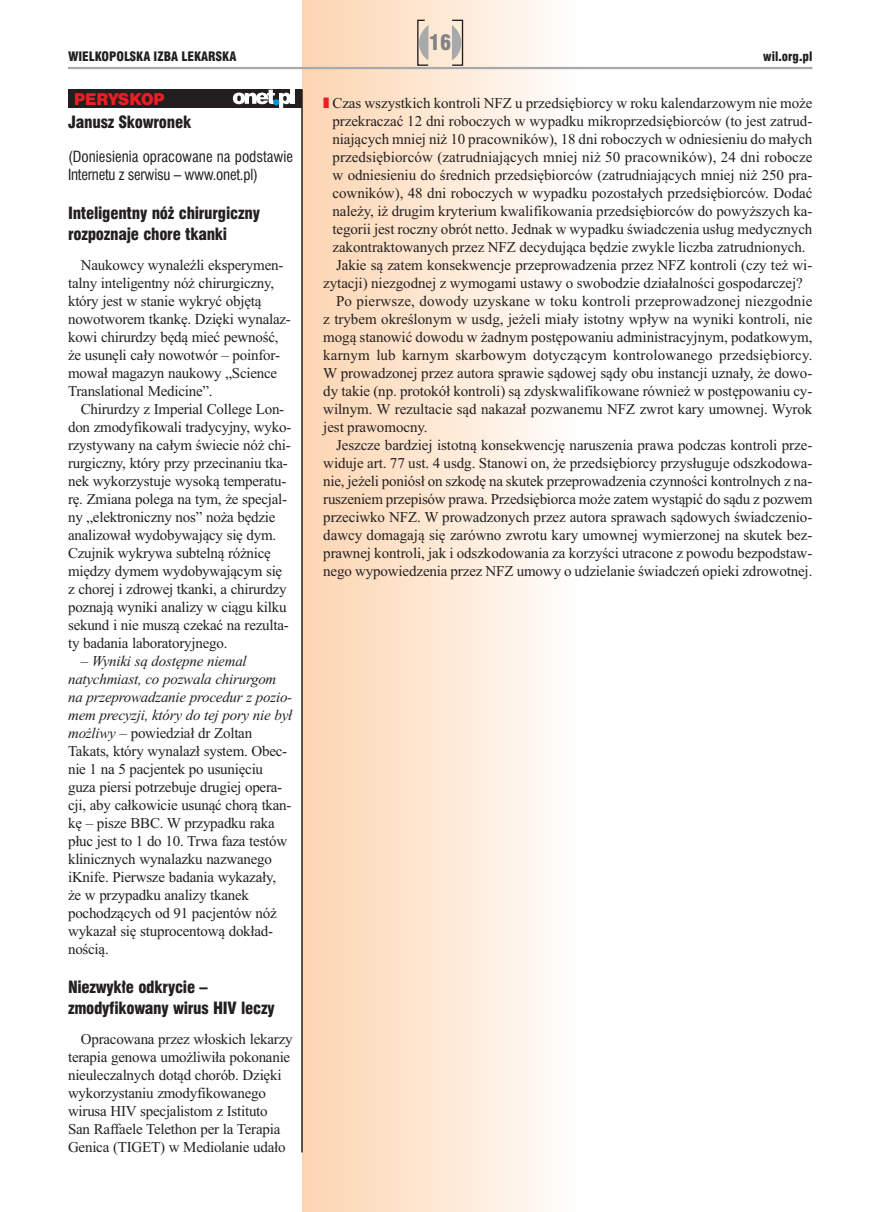
<style>
.page{position:relative;width:872px;height:1212px;background:#fff}
.page>*{position:absolute;margin:0;border:0;box-sizing:border-box;transform-origin:0 0}
.t1{font:21px "Swis 721 Blk Cn EU";color:#808285}
.t2{font:16.5px/21px "Swis 721 Blk Cn EU";letter-spacing:-.015em;color:#231f20}
.t3{font:15px/18px "Times New Roman";letter-spacing:-.005em;color:#231f20}
.t4{font:15px/18px "Swis 721 Cn EU";color:#231f20}
.t5{font:15px "Swis 721 Blk 2 EU";letter-spacing:-.005em;color:#ee1d23}
.t6{font:12.75px "Swis 721 Blk Cn EU";color:#231f20}
.s1{font-style:italic}
</style>
<div class="page">
<div style="left:302px;top:0;width:276px;height:1212px;background:linear-gradient(to right,#fdd4b0,#fefefc)"></div>
<div style="left:451px;top:20px;width:12px;height:46px;border:1px solid #231f20"></div>
<svg style="left:452px;top:25px;width:9px;height:35px"></svg>
<svg style="left:416px;top:19px;width:13px;height:48px"></svg>
<hr style="left:68px;top:67px;width:744px;height:2px;background:#a8a9ad">
<div style="left:68px;top:89px;width:234px;height:19px;background:#231f20"></div>
<hr style="left:301px;top:89px;width:2px;height:1063px;background:#231f20">
<hr style="left:291px;top:89px;width:4px;height:15px;background:#fff">
<svg style="left:233px;top:90px;width:58px;height:18px"></svg>
<svg style="left:324px;top:98px;width:5px;height:10px"></svg>
<h1 class="t1" style="left:429px;top:30px;width:24px">16</h1>
<p class="t6" style="left:68px;top:48px;width:170px">WIELKOPOLSKA IZBA LEKARSKA</p>
<p class="t6" style="left:763px;top:48px;width:51px">wil.org.pl</p>
<p class="t5" style="left:74px;top:89px;width:92px">PERYSKOP</p>
<p class="t3" style="left:332px;top:94px;width:481px">Czas wszystkich kontroli NFZ u przedsiębiorcy w roku kalendarzowym nie może</p>
<p class="t3" style="left:332px;top:112px;width:481px">przekraczać 12 dni roboczych w wypadku mikroprzedsiębiorców (to jest zatrud-</p>
<p class="t3" style="left:332px;top:130px;width:481px">niających mniej niż 10 pracowników), 18 dni roboczych w odniesieniu do małych</p>
<p class="t3" style="left:332px;top:148px;width:481px">przedsiębiorców (zatrudniających mniej niż 50 pracowników), 24 dni robocze</p>
<p class="t3" style="left:332px;top:166px;width:481px">w odniesieniu do średnich przedsiębiorców (zatrudniających mniej niż 250 pra-</p>
<p class="t3" style="left:332px;top:184px;width:481px">cowników), 48 dni roboczych w wypadku pozostałych przedsiębiorców. Dodać</p>
<p class="t3" style="left:332px;top:202px;width:481px">należy, iż drugim kryterium kwalifikowania przedsiębiorców do powyższych ka-</p>
<p class="t3" style="left:332px;top:220px;width:481px">tegorii jest roczny obrót netto. Jednak w wypadku świadczenia usług medycznych</p>
<p class="t3" style="left:332px;top:238px;width:474px">zakontraktowanych przez NFZ decydująca będzie zwykle liczba zatrudnionych.</p>
<p class="t3" style="left:336px;top:256px;width:478px">Jakie są zatem konsekwencje przeprowadzenia przez NFZ kontroli (czy też wi-</p>
<p class="t3" style="left:323px;top:274px;width:481px">zytacji) niezgodnej z wymogami ustawy o swobodzie działalności gospodarczej?</p>
<p class="t3" style="left:336px;top:292px;width:478px">Po pierwsze, dowody uzyskane w toku kontroli przeprowadzonej niezgodnie</p>
<p class="t3" style="left:323px;top:310px;width:490px">z trybem określonym w usdg, jeżeli miały istotny wpływ na wyniki kontroli, nie</p>
<p class="t3" style="left:323px;top:328px;width:490px">mogą stanowić dowodu w żadnym postępowaniu administracyjnym, podatkowym,</p>
<p class="t3" style="left:323px;top:346px;width:490px">karnym lub karnym skarbowym dotyczącym kontrolowanego przedsiębiorcy.</p>
<p class="t3" style="left:323px;top:364px;width:490px">W prowadzonej przez autora sprawie sądowej sądy obu instancji uznały, że dowo-</p>
<p class="t3" style="left:323px;top:382px;width:490px">dy takie (np. protokół kontroli) są zdyskwalifikowane również w postępowaniu cy-</p>
<p class="t3" style="left:323px;top:400px;width:490px">wilnym. W rezultacie sąd nakazał pozwanemu NFZ zwrot kary umownej. Wyrok</p>
<p class="t3" style="left:323px;top:418px;width:106px">jest prawomocny.</p>
<p class="t3" style="left:336px;top:436px;width:478px">Jeszcze bardziej istotną konsekwencję naruszenia prawa podczas kontroli prze-</p>
<p class="t3" style="left:323px;top:454px;width:490px">widuje art. 77 ust. 4 usdg. Stanowi on, że przedsiębiorcy przysługuje odszkodowa-</p>
<p class="t3" style="left:323px;top:472px;width:490px">nie, jeżeli poniósł on szkodę na skutek przeprowadzenia czynności kontrolnych z na-</p>
<p class="t3" style="left:323px;top:490px;width:490px">ruszeniem przepisów prawa. Przedsiębiorca może zatem wystąpić do sądu z pozwem</p>
<p class="t3" style="left:323px;top:508px;width:490px">przeciwko NFZ. W prowadzonych przez autora sprawach sądowych świadczenio-</p>
<p class="t3" style="left:323px;top:526px;width:490px">dawcy domagają się zarówno zwrotu kary umownej wymierzonej na skutek bez-</p>
<p class="t3" style="left:323px;top:544px;width:490px">prawnej kontroli, jak i odszkodowania za korzyści utracone z powodu bezpodstaw-</p>
<p class="t3" style="left:323px;top:562px;width:490px">nego wypowiedzenia przez NFZ umowy o udzielanie świadczeń opieki zdrowotnej.</p>
<p class="t2" style="left:68px;top:112px;width:125px">Janusz Skowronek</p>
<p class="t4" style="left:68px;top:147px;width:226px">(Doniesienia opracowane na podstawie<br>Internetu z serwisu – www.onet.pl)</p>
<p class="t2" style="left:68px;top:203px;width:193px">Inteligentny nóż chirurgiczny rozpoznaje chore tkanki</p>
<p class="t3" style="left:68px;top:256px;width:224px;text-indent:13px">Naukowcy wynaleźli eksperymen&shy;talny inteligentny nóż chirurgiczny, który jest w stanie wykryć objętą nowotworem tkankę. Dzięki wynalaz&shy;kowi chirurdzy będą mieć pewność, że usunęli cały nowotwór – poinfor&shy;mował magazyn naukowy „Science Translational Medicine”.</p>
<p class="t3" style="left:68px;top:400px;width:225px;text-indent:13px">Chirurdzy z Imperial College Lon&shy;don zmodyfikowali tradycyjny, wyko&shy;rzystywany na całym świecie nóż chi&shy;rurgiczny, który przy przecinaniu tka&shy;nek wykorzystuje wysoką temperatu&shy;rę. Zmiana polega na tym, że specjal&shy;ny „elektroniczny nos” noża będzie analizował wydobywający się dym.<br>Czujnik wykrywa subtelną różnicę między dymem wydobywającym się z chorej i zdrowej tkanki, a chirurdzy poznają wyniki analizy w ciągu kilku sekund i nie muszą czekać na rezulta&shy;ty badania laboratoryjnego.</p>
<p class="t3" style="left:68px;top:652px;width:226px;text-indent:13px">– <span class="s1">Wyniki są dostępne niemal natychmiast, co pozwala chirurgom na przeprowadzanie procedur z pozio&shy;mem precyzji, który do tej pory nie był możliwy</span> – powiedział dr Zoltan<br>Takats, który wynalazł system. Obec&shy;nie 1 na 5 pacjentek po usunięciu guza piersi potrzebuje drugiej opera&shy;cji, aby całkowicie usunąć chorą tkan&shy;kę – pisze BBC. W przypadku raka płuc jest to 1 do 10. Trwa faza testów klinicznych wynalazku nazwanego iKnife. Pierwsze badania wykazały, że w przypadku analizy tkanek pochodzących od 91 pacjentów nóż wykazał się stuprocentową dokład&shy;nością.</p>
<p class="t2" style="left:68px;top:977px;width:208px">Niezwykłe odkrycie – zmodyfikowany wirus HIV leczy</p>
<p class="t3" style="left:68px;top:1030px;width:226px;text-indent:13px">Opracowana przez włoskich lekarzy terapia genowa umożliwiła pokonanie nieuleczalnych dotąd chorób. Dzięki wykorzystaniu zmodyfikowanego wirusa HIV specjalistom z Istituto San Raffaele Telethon per la Terapia Genica (TIGET) w Mediolanie udało</p>
</div>
